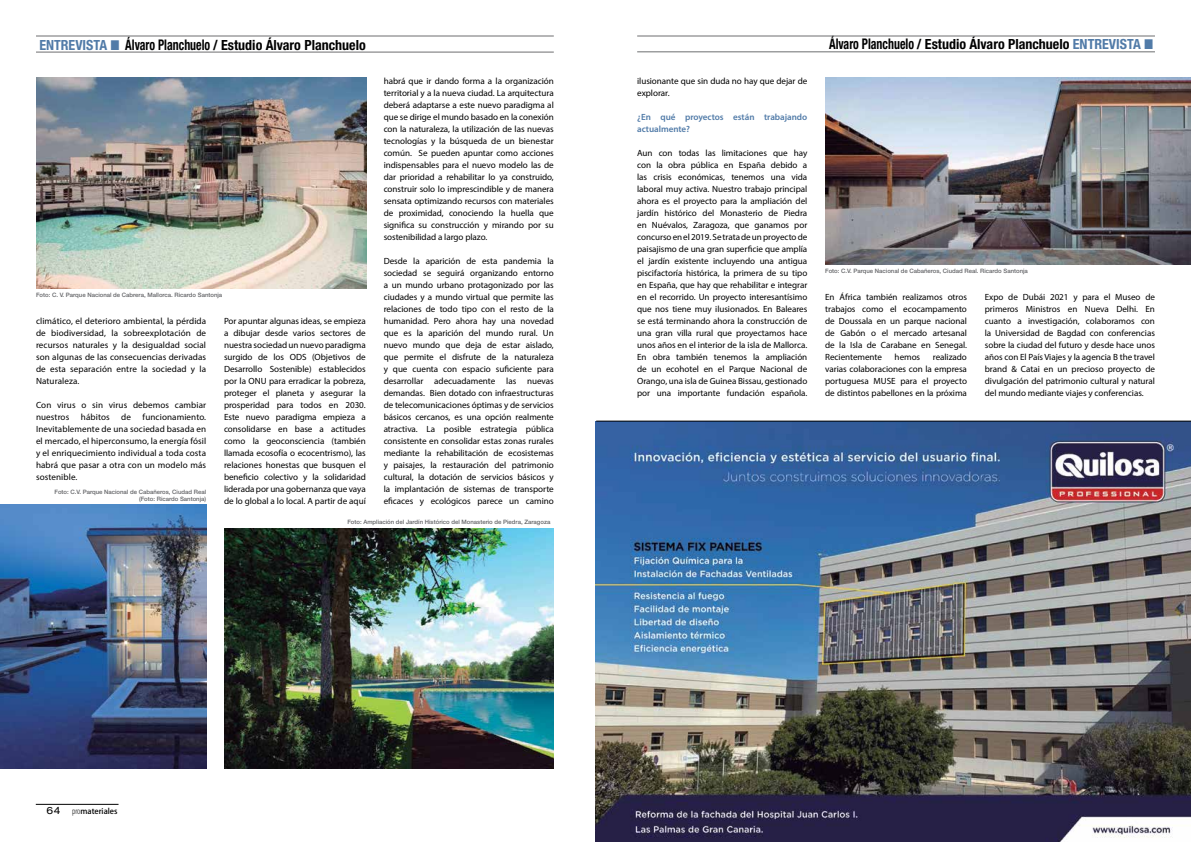
<style>
.page{position:relative;width:1191px;height:842px;background:#fff}
.page>*{position:absolute;margin:0;border:0;box-sizing:border-box;transform-origin:0 0}
.t1{font:700 condensed 14px "Helvetica Neue";color:#000}
.t2{font:9px/12px "Myriad Pro";letter-spacing:-.005em;color:#000;text-align:justify}
.t3{font:600 9px/12px "Myriad Pro";letter-spacing:-.005em;color:#517ba8}
.t4{font:500 7.8px "Koz Go Std";color:#000}
.t5{font:500 6px/7.2px "Helvetica Neue";color:#626366;text-align:right}
.s1{color:#517ba8}
.s2{font-family:"Arial Narrow";font-weight:400;font-stretch:normal;font-size:21px;color:#517ba8}
.s3{font-size:14.7px}
.s4{font-family:"Helvetica Neue";font-weight:400;font-stretch:expanded;font-size:10px}
.s5{font-family:"Myriad Pro";font-weight:300;font-stretch:condensed;font-size:9.1px}
</style>
<div class="page">
<hr style="left:36px;top:804px;width:82px;height:1px;background:#000">
<img style="left:36px;top:78px;width:331px;height:210px">
<img style="left:224px;top:528px;width:330px;height:240px">
<img style="left:0;top:504px;width:206px;height:264px">
<hr style="left:36px;top:52px;width:518px;height:1px;background:#6d6e70">
<hr style="left:637px;top:52px;width:518px;height:1px;background:#6d6e70">
<img style="left:825px;top:78px;width:366px;height:186px">
<hr style="left:36px;top:36px;width:518px;height:1px;background:#6d6e70">
<hr style="left:637px;top:36px;width:518px;height:1px;background:#6d6e70">
<img style="left:595px;top:421px;width:596px;height:421px">
<hr style="left:596px;top:421px;width:595px;height:1px;background:#000">
<h1 class="t1" style="left:39px;top:36px;width:328px"><span class="s1">ENTREVISTA</span> <span class="s2">■</span> <span class="s3">Álvaro Planchuelo</span> / Estudio Álvaro Planchuelo</h1>
<h1 class="t1" style="left:829px;top:36px;width:327px"><span class="s3">Álvaro Planchuelo</span> / Estudio Álvaro Planchuelo <span class="s1">ENTREVISTA</span> <span class="s2">■</span></h1>
<p class="t5" style="left:36px;top:291px;width:188px">Foto: C. V. Parque Nacional de Cabrera, Mallorca. Ricardo Santonja</p>
<p class="t2" style="left:36px;top:315px;width:172px">climático, el deterioro ambiental, la pérdida de biodiversidad, la sobreexplotación de recursos naturales y la desigualdad social son algunas de las consecuencias derivadas de esta separación entre la sociedad y la Naturaleza.</p>
<p class="t2" style="left:36px;top:399px;width:172px">Con virus o sin virus debemos cambiar nuestros</p>
<p class="t2" style="left:36px;top:411px;width:172px;text-indent:107px">funcionamiento.<br>Inevitablemente de una sociedad basada en el mercado, el hiperconsumo, la energía fósil y el enriquecimiento individual a toda costa habrá que pasar a otra con un modelo más sostenible.</p>
<p class="t2" style="left:81px;top:411px;width:30px">hábitos</p>
<p class="t2" style="left:121px;top:411px;width:11px">de</p>
<p class="t5" style="left:54px;top:488px;width:153px">Foto: C.V. Parque Nacional de Cabañeros, Ciudad Real (Foto: Ricardo Santonja)</p>
<p class="t2" style="left:224px;top:315px;width:143px">Por apuntar algunas ideas, se empieza a dibujar desde varios sectores de nuestra sociedad un nuevo paradigma surgido de los ODS (Objetivos de Desarrollo Sostenible) establecidos por la ONU para erradicar la pobreza, proteger el planeta y asegurar la prosperidad para todos en 2030.<br>Este nuevo paradigma empieza a consolidarse en base a actitudes como la geoconsciencia (también llamada ecosofía o ecocentrismo), las relaciones honestas que busquen el beneficio colectivo y la solidaridad liderada por una gobernanza que vaya de lo global a lo local. A partir de aquí</p>
<p class="t2" style="left:384px;top:75px;width:172px">habrá que ir dando forma a la organización territorial y a la nueva ciudad. La arquitectura deberá adaptarse a este nuevo paradigma al que se dirige el mundo basado en la conexión con la naturaleza, la utilización de las nuevas tecnologías y la búsqueda de un bienestar común. Se pueden apuntar como acciones indispensables para el nuevo modelo las de dar prioridad a rehabilitar lo ya construido, construir solo lo imprescindible y de manera sensata optimizando recursos con materiales de proximidad, conociendo la huella que significa su construcción y mirando por su sostenibilidad a largo plazo.</p>
<p class="t2" style="left:384px;top:255px;width:172px">Desde la aparición de esta pandemia la sociedad se seguirá organizando entorno a un mundo urbano protagonizado por las ciudades y a mundo virtual que permite las relaciones de todo tipo con el resto de la humanidad. Pero ahora hay una novedad que es la aparición del mundo rural. Un nuevo mundo que deja de estar aislado, que permite el disfrute de la naturaleza y que cuenta con espacio suficiente para desarrollar adecuadamente las nuevas demandas. Bien dotado con infraestructuras de telecomunicaciones óptimas y de servicios básicos cercanos, es una opción realmente atractiva. La posible estrategia pública consistente en consolidar estas zonas rurales mediante la rehabilitación de ecosistemas y paisajes, la restauración del patrimonio cultural, la dotación de servicios básicos y la implantación de sistemas de transporte eficaces y ecológicos parece un camino</p>
<p class="t5" style="left:347px;top:518px;width:204px">Foto: Ampliación del Jardín Histórico del Monasterio de Piedra, Zaragoza</p>
<p class="t2" style="left:637px;top:75px;width:172px">ilusionante que sin duda no hay que dejar de explorar.</p>
<p class="t3" style="left:637px;top:111px;width:172px">¿En qué proyectos están trabajando actualmente?</p>
<p class="t2" style="left:637px;top:147px;width:172px">Aun con todas las limitaciones que hay con la obra pública en España debido a las crisis económicas, tenemos una vida laboral muy activa. Nuestro trabajo principal ahora es el proyecto para la ampliación del jardín histórico del Monasterio de Piedra en Nuévalos, Zaragoza, que ganamos por concurso en el 2019. Se trata de un proyecto de paisajismo de una gran superficie que amplía el jardín existente incluyendo una antigua piscifactoría histórica, la primera de su tipo en España, que hay que rehabilitar e integrar en el recorrido. Un proyecto interesantísimo que nos tiene muy ilusionados. En Baleares se está terminando ahora la construcción de una gran villa rural que proyectamos hace unos años en el interior de la isla de Mallorca.<br>En obra también tenemos la ampliación de un ecohotel en el Parque Nacional de Orango, una isla de Guinea Bissau, gestionado por una importante fundación española.</p>
<p class="t5" style="left:825px;top:267px;width:204px">Foto: C.V. Parque Nacional de Cabañeros, Ciudad Real. Ricardo Santonja</p>
<p class="t2" style="left:825px;top:291px;width:143px">En África también realizamos otros trabajos como el ecocampamento de Doussala en un parque nacional de Gabón o el mercado artesanal de la Isla de Carabane en Senegal.<br>Recientemente</p>
<p class="t2" style="left:825px;top:351px;width:143px;text-indent:108px">realizado varias colaboraciones con la empresa portuguesa MUSE para el proyecto de distintos pabellones en la próxima</p>
<p class="t2" style="left:894px;top:351px;width:27px">hemos</p>
<p class="t2" style="left:984px;top:291px;width:172px">Expo de Dubái 2021 y para el Museo de primeros Ministros en Nueva Delhi. En cuanto a investigación, colaboramos con la Universidad de Bagdad con conferencias sobre la ciudad del futuro y desde hace unos años con El País Viajes y la agencia B the travel brand &amp; Catai en un precioso proyecto de divulgación del patrimonio cultural y natural del mundo mediante viajes y conferencias.</p>
<p class="t4" style="left:47px;top:806px;width:72px"><span class="s4">64</span> <span class="s5">pro</span>materiales</p>
</div>
